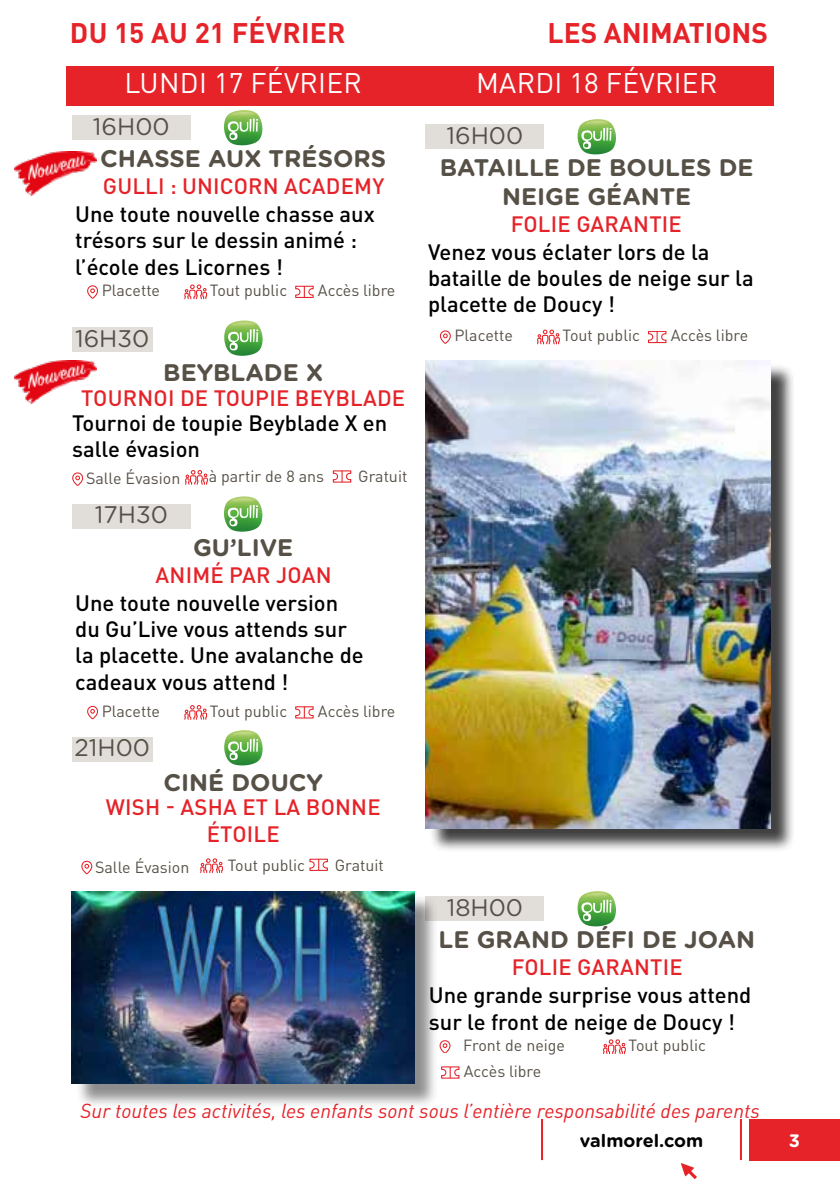
<style>
.page{position:relative;width:840px;height:1191px;background:#fff}
.page>*{position:absolute;margin:0;border:0;box-sizing:border-box;transform-origin:0 0}
.t1{font:700 28px "DIN Pro";color:#e52329}
.t2{font:28px "DIN Pro";letter-spacing:.01em;color:#fff}
.t3{font:700 24px/28.8px "Gotham Rounded";color:#565047;text-align:center}
.t4{font:24px "Gotham Rounded";color:#565047}
.t5{font:500 22px/26.4px "DIN Pro";color:#000}
.t6{font:500 22px/26.4px "DIN Pro";letter-spacing:.01em;color:#e52329;text-align:center}
.t7{font:italic 20px "DIN Pro";color:#e52329}
.t8{font:700 18px "Gotham Rounded";color:#000}
.t9{font:700 18px "Gotham Rounded";color:#fff}
.t10{font:16px "DIN Pro";color:#565047}
</style>
<div class="page">
<div style="left:748px;top:1119px;width:91px;height:41px;background:#e52329"></div>
<hr style="left:540px;top:1119px;width:2px;height:41px;background:#e52329">
<hr style="left:739px;top:1119px;width:2px;height:41px;background:#e52329">
<svg style="left:680px;top:1163px;width:16px;height:16px"></svg>
<div style="left:420px;top:66px;width:353px;height:40px;background:#e52329"></div>
<div style="left:66px;top:66px;width:354px;height:40px;background:#e52329"></div>
<svg style="left:184px;top:284px;width:23px;height:15px"></svg>
<svg style="left:295px;top:286px;width:18px;height:12px"></svg>
<svg style="left:87px;top:285px;width:11px;height:14px"></svg>
<div style="left:72px;top:116px;width:118px;height:24px;background:#e1deda"></div>
<img style="left:14px;top:152px;width:83px;height:43px">
<img style="left:14px;top:360px;width:83px;height:44px">
<svg style="left:224px;top:110px;width:38px;height:35px"></svg>
<svg style="left:537px;top:329px;width:23px;height:15px"></svg>
<svg style="left:648px;top:331px;width:18px;height:12px"></svg>
<svg style="left:439px;top:330px;width:11px;height:14px"></svg>
<div style="left:425px;top:125px;width:119px;height:24px;background:#e1deda"></div>
<svg style="left:577px;top:119px;width:38px;height:35px"></svg>
<svg style="left:603px;top:1039px;width:23px;height:15px"></svg>
<svg style="left:441px;top:1066px;width:18px;height:12px"></svg>
<svg style="left:439px;top:1040px;width:12px;height:13px"></svg>
<div style="left:425px;top:896px;width:119px;height:24px;background:#e1deda"></div>
<svg style="left:577px;top:891px;width:38px;height:35px"></svg>
<div style="left:72px;top:737px;width:80px;height:24px;background:#e1deda"></div>
<div style="left:72px;top:327px;width:80px;height:24px;background:#e1deda"></div>
<svg style="left:200px;top:858px;width:23px;height:15px"></svg>
<svg style="left:185px;top:470px;width:23px;height:15px"></svg>
<svg style="left:81px;top:860px;width:11px;height:14px"></svg>
<svg style="left:72px;top:472px;width:11px;height:14px"></svg>
<svg style="left:309px;top:859px;width:19px;height:12px"></svg>
<svg style="left:332px;top:470px;width:19px;height:12px"></svg>
<svg style="left:224px;top:730px;width:38px;height:35px"></svg>
<svg style="left:224px;top:320px;width:38px;height:36px"></svg>
<div style="left:75px;top:894px;width:363px;height:214px;background:#000;opacity:.45"></div>
<img style="left:72px;top:891px;width:342px;height:192px">
<svg style="left:184px;top:705px;width:23px;height:14px"></svg>
<svg style="left:295px;top:706px;width:18px;height:12px"></svg>
<svg style="left:87px;top:705px;width:11px;height:14px"></svg>
<div style="left:72px;top:504px;width:118px;height:24px;background:#e1deda"></div>
<svg style="left:224px;top:496px;width:38px;height:36px"></svg>
<div style="left:428px;top:363px;width:367px;height:489px;background:#000;opacity:.75"></div>
<img style="left:425px;top:360px;width:345px;height:468px">
<p class="t1" style="left:70px;top:10px;width:277px">DU 15 AU 21 FÉVRIER</p>
<p class="t1" style="left:547px;top:10px;width:222px">LES ANIMATIONS</p>
<p class="t2" style="left:124px;top:61px;width:239px">LUNDI 17 FÉVRIER</p>
<p class="t2" style="left:476px;top:61px;width:243px">MARDI 18 FÉVRIER</p>
<p class="t4" style="left:93px;top:110px;width:78px">16H00</p>
<p class="t3" style="left:100px;top:143px;width:287px">CHASSE AUX TRÉSORS</p>
<p class="t6" style="left:103px;top:170px;width:283px">GULLI : UNICORN ACADEMY</p>
<p class="t5" style="left:75px;top:198px;width:301px">Une toute nouvelle chasse aux trésors sur le dessin animé : l’école des Licornes !</p>
<p class="t10" style="left:102px;top:278px;width:60px">Placette</p>
<p class="t10" style="left:210px;top:278px;width:79px">Tout public</p>
<p class="t10" style="left:318px;top:278px;width:79px">Accès libre</p>
<p class="t4" style="left:75px;top:322px;width:76px">16H30</p>
<p class="t3" style="left:163px;top:357px;width:161px">BEYBLADE X</p>
<p class="t6" style="left:81px;top:382px;width:325px">TOURNOI DE TOUPIE BEYBLADE</p>
<p class="t5" style="left:72px;top:407px;width:316px">Tournoi de toupie Beyblade X en salle évasion</p>
<p class="t10" style="left:86px;top:466px;width:96px">Salle Évasion</p>
<p class="t4" style="left:95px;top:498px;width:75px">17H30</p>
<p class="t10" style="left:209px;top:464px;width:117px">à partir de 8 ans</p>
<p class="t10" style="left:358px;top:464px;width:51px">Gratuit</p>
<p class="t3" style="left:193px;top:532px;width:102px">GU’LIVE</p>
<p class="t6" style="left:155px;top:559px;width:177px">ANIMÉ PAR JOAN</p>
<p class="t5" style="left:75px;top:587px;width:290px">Une toute nouvelle version du Gu’Live vous attends sur la placette. Une avalanche de cadeaux vous attend !</p>
<p class="t10" style="left:102px;top:698px;width:60px">Placette</p>
<p class="t10" style="left:210px;top:698px;width:79px">Tout public</p>
<p class="t10" style="left:318px;top:698px;width:79px">Accès libre</p>
<p class="t4" style="left:74px;top:731px;width:77px">21H00</p>
<p class="t3" style="left:163px;top:766px;width:161px">CINÉ DOUCY</p>
<p class="t6" style="left:106px;top:792px;width:276px">WISH - ASHA ET LA BONNE<br>ÉTOILE</p>
<p class="t10" style="left:95px;top:854px;width:96px">Salle Évasion</p>
<p class="t10" style="left:228px;top:852px;width:79px">Tout public</p>
<p class="t10" style="left:335px;top:852px;width:51px">Gratuit</p>
<p class="t4" style="left:446px;top:119px;width:78px">16H00</p>
<p class="t3" style="left:439px;top:152px;width:315px">BATAILLE DE BOULES DE<br>NEIGE GÉANTE</p>
<p class="t6" style="left:510px;top:208px;width:172px">FOLIE GARANTIE</p>
<p class="t5" style="left:428px;top:236px;width:327px">Venez vous éclater lors de la bataille de boules de neige sur la placette de Doucy !</p>
<p class="t10" style="left:454px;top:323px;width:60px">Placette</p>
<p class="t10" style="left:562px;top:323px;width:79px">Tout public</p>
<p class="t10" style="left:670px;top:323px;width:79px">Accès libre</p>
<p class="t4" style="left:446px;top:891px;width:78px">18H00</p>
<p class="t3" style="left:438px;top:924px;width:318px">LE GRAND DÉFI DE JOAN</p>
<p class="t6" style="left:511px;top:952px;width:172px">FOLIE GARANTIE</p>
<p class="t5" style="left:428px;top:980px;width:324px">Une grande surprise vous attend sur le front de neige de Doucy !</p>
<p class="t10" style="left:463px;top:1032px;width:103px">Front de neige</p>
<p class="t10" style="left:463px;top:1058px;width:79px">Accès libre</p>
<p class="t10" style="left:628px;top:1032px;width:79px">Tout public</p>
<p class="t7" style="left:80px;top:1095px;width:680px">Sur toutes les activités, les enfants sont sous l’entière responsabilité des parents</p>
<p class="t8" style="left:579px;top:1127px;width:125px">valmorel.com</p>
<p class="t9" style="left:788px;top:1127px;width:13px">3</p>
</div>
